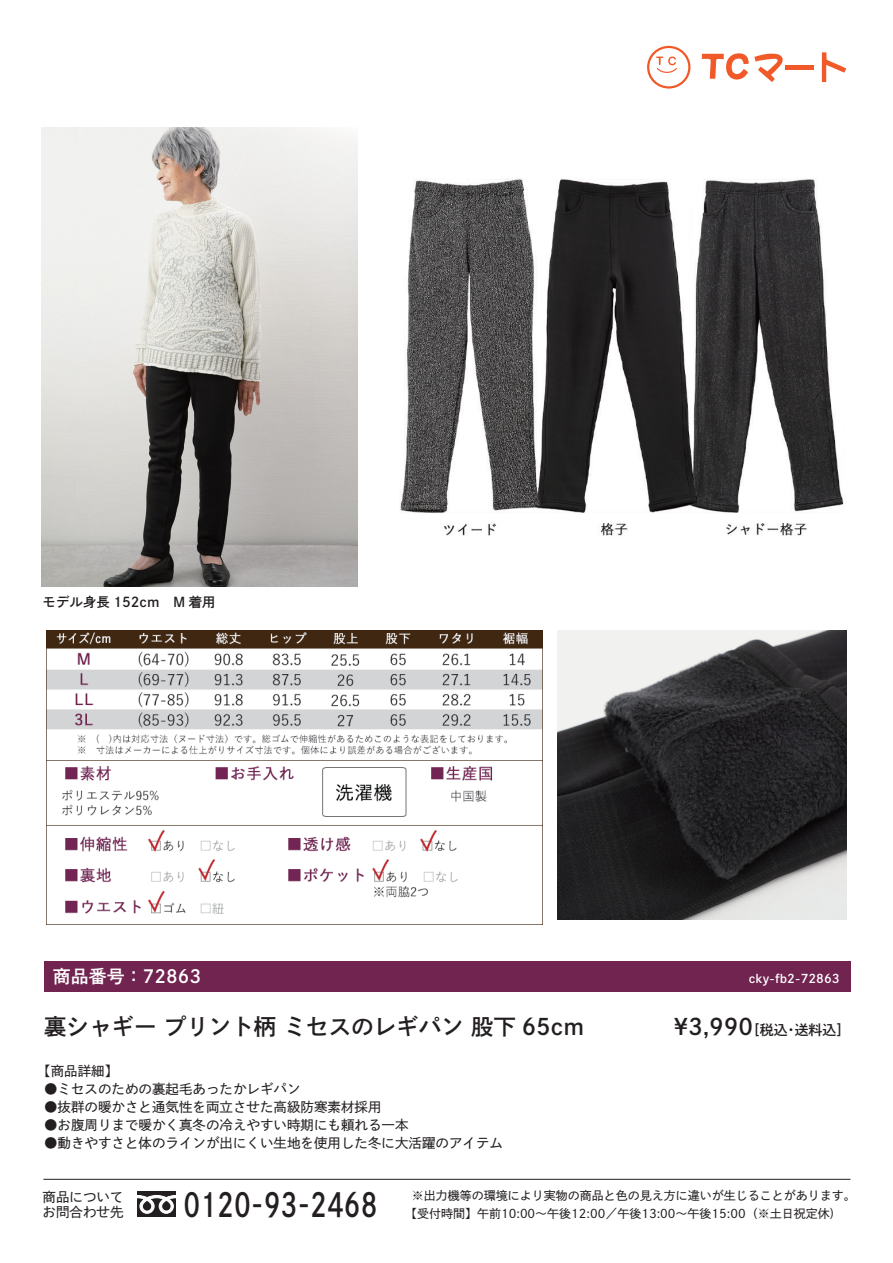
<style>
.page{position:relative;width:893px;height:1263px;background:#fff}
.page>*{position:absolute;margin:0;border:0;box-sizing:border-box;transform-origin:0 0}
.t1{font:32.55px "DNP Shuei Go Kin Std B";color:#231f20;scale:.8 1}
.t2{font:22.5px "DNP Shuei Go Kin Std B";color:#231f20}
.t3{font:18px "DNP Shuei Go Kin Std B";color:#fff}
.t4{font:13.95px "DNP Shuei Go Kin Std B";color:#231f20}
.t5{font:13.5px/15px "DNP Shuei Go Kin Std M";color:#231f20}
.t6{font:13.5px "DNP Shuei Go Kin Std B";color:#231f20}
.t7{font:12px "DNP Shuei Go Kin Std M";color:#231f20}
.t8{font:12px "DNP Shuei Go Kin Std B";color:#fff}
.s1{font-size:22.5px}
</style>
<div class="page">
<img style="left:400px;top:179px;width:444px;height:357px">
<img style="left:557px;top:630px;width:289px;height:289px">
<img style="left:46px;top:630px;width:496px;height:294px">
<img style="left:41px;top:128px;width:317px;height:458px">
<div style="left:44px;top:961px;width:806px;height:31px;background:#712450"></div>
<div style="left:137px;top:1191px;width:39px;height:26px;background:#231f20"></div>
<svg style="left:137px;top:1195px;width:39px;height:19px"></svg>
<hr style="left:43px;top:1179px;width:807px;height:1px;background:#231f20">
<svg style="left:822px;top:52px;width:24px;height:30px"></svg>
<svg style="left:702px;top:53px;width:81px;height:29px"></svg>
<div style="left:785px;top:65px;width:28px;height:5px;background:#f15929"></div>
<svg style="left:647px;top:46px;width:43px;height:43px"></svg>
<div style="left:649px;top:48px;width:39px;height:38px;background:#fff;border-radius:50%"></div>
<svg style="left:656px;top:56px;width:21px;height:17px"></svg>
<p class="t6" style="left:43px;top:592px;width:175px">モデル身長 152cm　M 着用</p>
<h3 class="t3" style="left:53px;top:964px;width:150px">商品番号：72863</h3>
<p class="t8" style="left:749px;top:970px;width:92px">cky-fb2-72863</p>
<h2 class="t2" style="left:44px;top:1011px;width:542px">裏シャギー プリント柄 ミセスのレギパン 股下 65cm</h2>
<p class="t4" style="left:674px;top:1020px;width:178px"><span class="s1">¥3,990</span>［税込・送料込］</p>
<p class="t5" style="left:37px;top:1064px;width:82px">【商品詳細】</p>
<p class="t5" style="left:44px;top:1082px;width:258px">●ミセスのための裏起毛あったかレギパン</p>
<p class="t5" style="left:44px;top:1100px;width:339px">●抜群の暖かさと通気性を両立させた高級防寒素材採用</p>
<p class="t5" style="left:44px;top:1118px;width:366px">●お腹周りまで暖かく真冬の冷えやすい時期にも頼れる一本</p>
<p class="t5" style="left:44px;top:1136px;width:461px">●動きやすさと体のラインが出にくい生地を使用した冬に大活躍のアイテム</p>
<p class="t5" style="left:43px;top:1189px;width:82px">商品についてお問合わせ先</p>
<h1 class="t1" style="left:184px;top:1182px;width:244px">0120-93-2468</h1>
<p class="t7" style="left:412px;top:1188px;width:445px">※出力機等の環境により実物の商品と色の見え方に違いが生じることがあります。</p>
<p class="t7" style="left:411px;top:1205px;width:436px">【受付時間】午前10:00～午後12:00／午後13:00～午後15:00（※土日祝定休)　</p>
</div>
